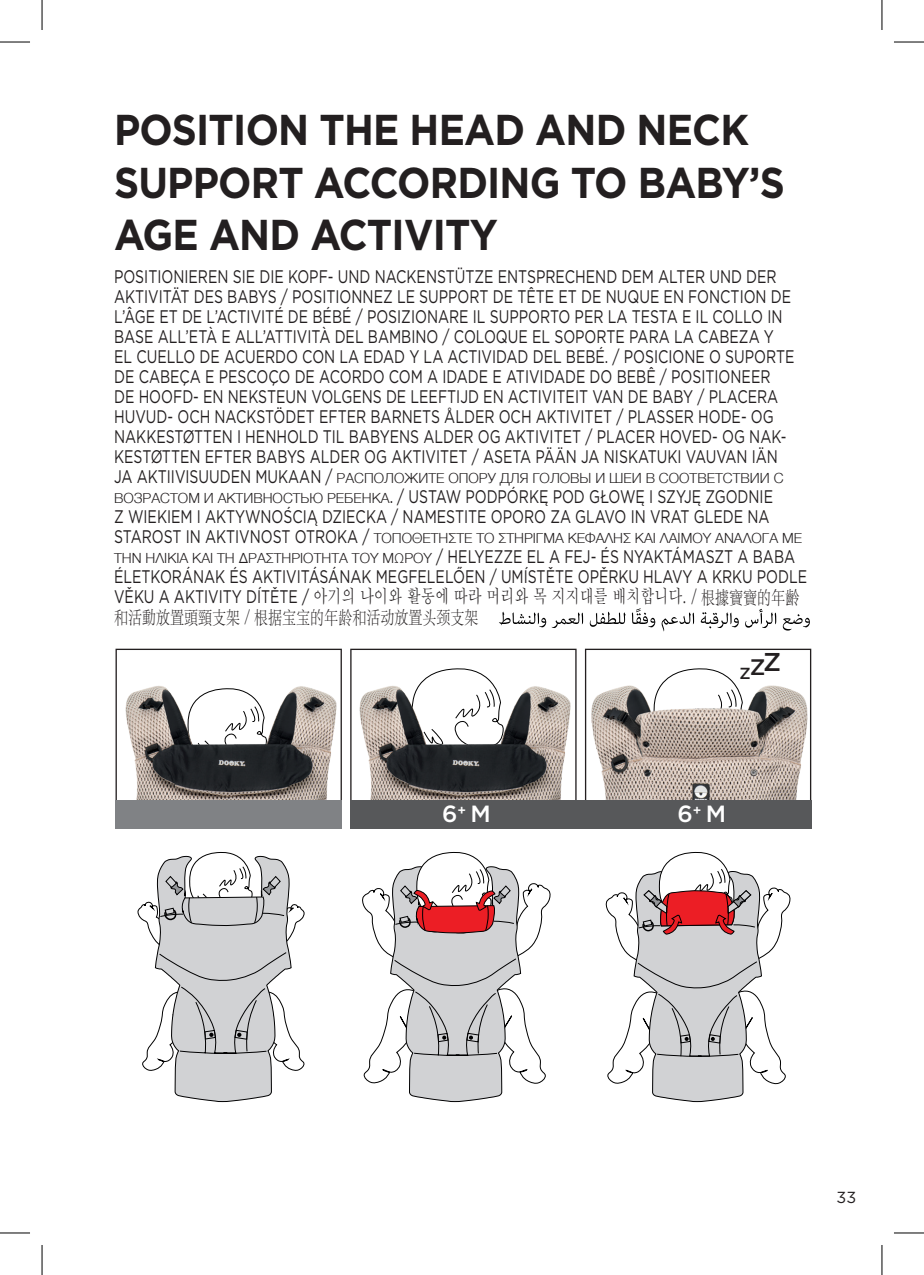
<style>
.page{position:relative;width:924px;height:1275px;background:#fff}
.page>*{position:absolute;margin:0;border:0;box-sizing:border-box;transform-origin:0 0}
.t1{font:700 43.2px/52.8px "Gotham";letter-spacing:-.02em;color:#231f20;scale:.91 1}
.t2{font:500 23.4px "Gotham";color:#fff}
.t3{font:18.2px/20px "Gotham";color:#231f20;scale:.77 1}
.t4{font:500 18.2px "Adobe Myungjo Std";color:#231f20;scale:.77 1}
.t5{font:18.2px "ST Song";color:#231f20;scale:.77 1}
.t6{font:500 16px "Gotham";color:#231f20}
.t7{font:16px "Gotham";color:#231f20}
.t8{font:300 14px/20px "Helvetica";color:#231f20}
.t9{font:500 13.6px "Gotham";color:#fff}
.s1{font-family:"Gotham";font-weight:400;font-size:18.2px}
.s2{font-family:"Helvetica";font-weight:300;font-size:14px}
.s3{font-family:"Gotham";font-weight:400}
.s4{font-family:"ST Song";font-weight:400}
.s5{font-size:23.4px}
</style>
<div class="page">
<img style="left:359px;top:668px;width:212px;height:132px">
<div style="left:350px;top:648px;width:226px;height:160px;border:1px solid #231f20"></div>
<img style="left:586px;top:650px;width:222px;height:150px">
<div style="left:584px;top:648px;width:226px;height:160px;border:1px solid #231f20"></div>
<img style="left:125px;top:686px;width:212px;height:114px">
<div style="left:115px;top:648px;width:227px;height:160px;border:1px solid #231f20"></div>
<div style="left:115px;top:800px;width:227px;height:28px;background:#808285"></div>
<div style="left:350px;top:800px;width:460px;height:28px;background:#57585a"></div>
<svg style="left:362px;top:852px;width:189px;height:250px"></svg>
<svg style="left:605px;top:851px;width:185px;height:251px"></svg>
<svg style="left:137px;top:852px;width:168px;height:250px"></svg>
<svg style="left:499px;top:611px;width:84px;height:17px"></svg>
<svg style="left:589px;top:611px;width:36px;height:16px"></svg>
<svg style="left:631px;top:608px;width:24px;height:19px"></svg>
<svg style="left:661px;top:612px;width:32px;height:19px"></svg>
<svg style="left:700px;top:612px;width:38px;height:16px"></svg>
<svg style="left:745px;top:609px;width:30px;height:19px"></svg>
<svg style="left:782px;top:614px;width:27px;height:16px"></svg>
<hr style="left:0;top:42px;width:30px;height:1px;background:#000">
<hr style="left:893px;top:42px;width:30px;height:1px;background:#000">
<hr style="left:0;top:1232px;width:30px;height:1px;background:#000">
<hr style="left:893px;top:1232px;width:30px;height:1px;background:#000">
<hr style="left:42px;top:0;width:1px;height:30px;background:#000">
<hr style="left:42px;top:1245px;width:1px;height:30px;background:#000">
<hr style="left:881px;top:0;width:1px;height:30px;background:#000">
<hr style="left:881px;top:1245px;width:1px;height:30px;background:#000">
<h1 class="t1" style="left:114px;top:103px;width:738px">POSITION THE HEAD AND NECK<br>SUPPORT ACCORDING TO BABY’S<br>AGE AND ACTIVITY</h1>
<p class="t3" style="left:114px;top:266px;width:884px">POSITIONIEREN SIE DIE KOPF- UND NACKENSTÜTZE ENTSPRECHEND DEM ALTER UND DER AKTIVITÄT DES BABYS / POSITIONNEZ LE SUPPORT DE TÊTE ET DE NUQUE EN FONCTION DE L’ÂGE ET DE L’ACTIVITÉ DE BÉBÉ / POSIZIONARE IL SUPPORTO PER LA TESTA E IL COLLO IN BASE ALL’ETÀ E ALL’ATTIVITÀ DEL BAMBINO / COLOQUE EL SOPORTE PARA LA CABEZA Y EL CUELLO DE ACUERDO CON LA EDAD Y LA ACTIVIDAD DEL BEBÉ. / POSICIONE O SUPORTE DE CABEÇA E PESCOÇO DE ACORDO COM A IDADE E ATIVIDADE DO BEBÊ / POSITIONEER DE HOOFD- EN NEKSTEUN VOLGENS DE LEEFTIJD EN ACTIVITEIT VAN DE BABY / PLACERA HUVUD- OCH NACKSTÖDET EFTER BARNETS ÅLDER OCH AKTIVITET / PLASSER HODE- OG NAKKESTØTTEN I HENHOLD TIL BABYENS ALDER OG AKTIVITET / PLACER HOVED- OG NAK-KESTØTTEN EFTER BABYS ALDER OG AKTIVITET / ASETA PÄÄN JA NISKATUKI VAUVAN IÄN</p>
<p class="t8" style="left:114px;top:467px;width:670px"><span class="s1">JA AKTIIVISUUDEN MUKAAN /</span> РАСПОЛОЖИТЕ ОПОРУ ДЛЯ ГОЛОВЫ И ШЕИ В СООТВЕТСТВИИ С</p>
<p class="t3" style="left:114px;top:486px;width:856px"><span class="s2">ВОЗРАСТОМ И АКТИВНОСТЬЮ РЕБЕНКА</span>. / USTAW PODPÓRKĘ POD GŁOWĘ I SZYJĘ ZGODNIE<br>Z WIEKIEM I AKTYWNOŚCIĄ DZIECKA / NAMESTITE OPORO ZA GLAVO IN VRAT GLEDE NA</p>
<p class="t8" style="left:114px;top:527px;width:689px"><span class="s1">STAROST IN AKTIVNOST OTROKA /</span> ΤΟΠΟΘΕΤΉΣΤΕ ΤΟ ΣΤΉΡΙΓΜΑ ΚΕΦΑΛΉΣ ΚΑΙ ΛΑΙΜΟΎ ΑΝΆΛΟΓΑ ΜΕ<br>ΤΗΝ ΗΛΙΚΊΑ ΚΑΙ ΤΗ ΔΡΑΣΤΗΡΙΌΤΗΤΑ ΤΟΥ ΜΩΡΟΎ <span class="s1">/ HELYEZZE EL A FEJ- ÉS NYAKTÁMASZT A BABA</span></p>
<p class="t3" style="left:114px;top:566px;width:901px">ÉLETKORÁNAK ÉS AKTIVITÁSÁNAK MEGFELELŐEN / UMÍSTĚTE OPĚRKU HLAVY A KRKU PODLE</p>
<p class="t4" style="left:114px;top:587px;width:891px"><span class="s3">VĚKU A AKTIVITY DÍTĚTE /</span> 아기의 나이와 활동에 따라 머리와 목 지지대를 배치합니다. / <span class="s4">根據寶寶的年齡</span></p>
<p class="t5" style="left:114px;top:606px;width:474px">和活動放置頭頸支架 / 根据宝宝的年龄和活动放置头颈支架</p>
<p class="t6" style="left:739px;top:662px;width:43px">Z<sup>Z</sup><sup>Z</sup></p>
<p class="t2" style="left:442px;top:799px;width:50px">6<sup>+</sup> M</p>
<p class="t9" style="left:692px;top:801px;width:35px">+ <span class="s5">M</span></p>
<p class="t2" style="left:677px;top:799px;width:17px">6</p>
<p class="t7" style="left:836px;top:1187px;width:21px">33</p>
</div>
